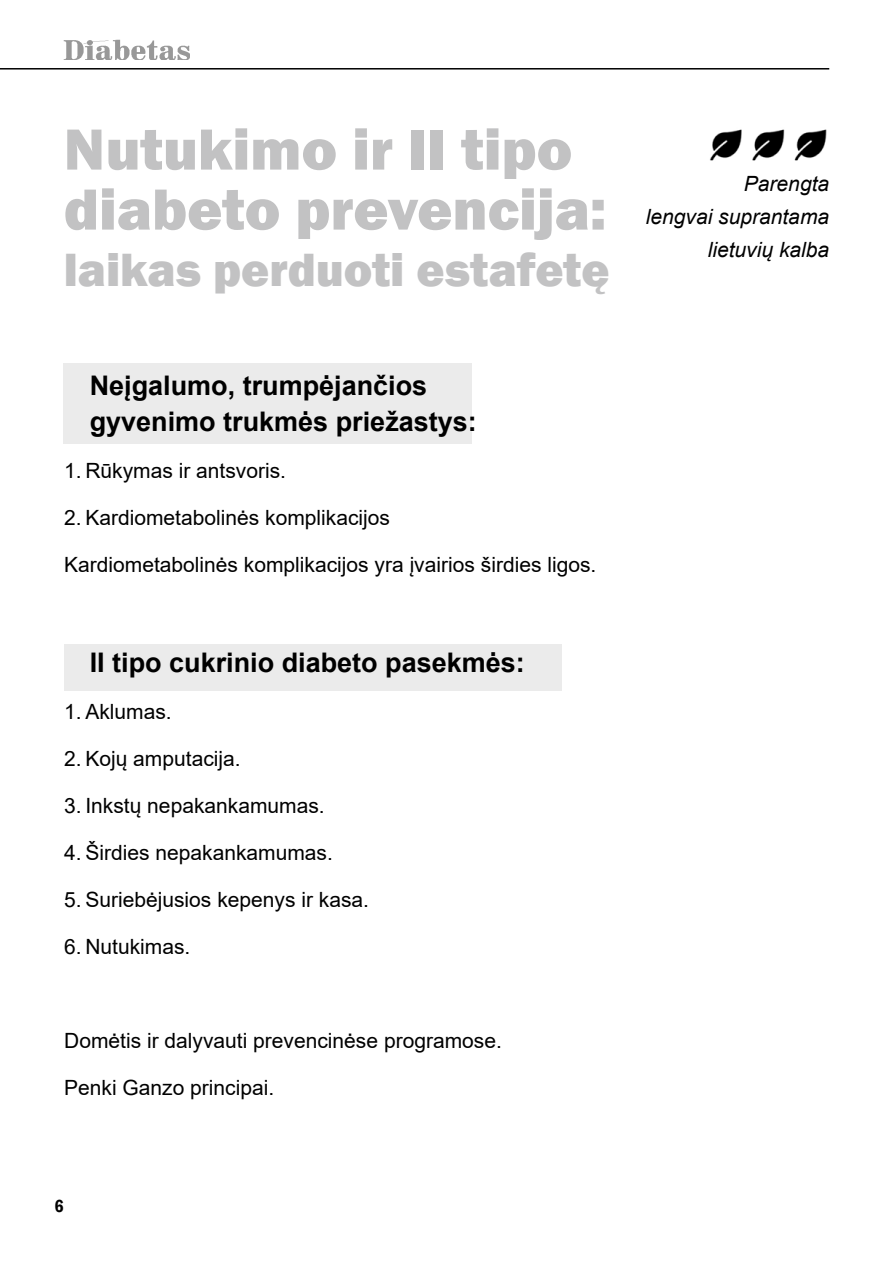
<style>
.page{position:relative;width:893px;height:1263px;background:#fff}
.page>*{position:absolute;margin:0;border:0;box-sizing:border-box;transform-origin:0 0}
.t1{font:800 60px/60px "Franklin Gothic";color:#c2c2c3}
.t2{font:800 48px "Franklin Gothic";color:#c2c2c3}
.t3{font:700 27px/36px "Arial";color:#000}
.t4{font:21px "Arial";color:#000}
.t5{font:italic 21px/33px "Arial";color:#000;text-align:right}
.t6{font:600 condensed 18px "Franklin Gothic";color:#000}
</style>
<div class="page">
<img style="left:64px;top:40px;width:126px;height:20px">
<hr style="left:0;top:68px;width:829px;height:2px;background:#000">
<div style="left:64px;top:364px;width:408px;height:80px;background:#ebebeb"></div>
<img style="left:710px;top:129px;width:117px;height:32px">
<div style="left:64px;top:644px;width:497px;height:47px;background:#ebebeb"></div>
<h1 class="t1" style="left:64px;top:119px;width:544px">Nutukimo ir II tipo diabeto prevencija:</h1>
<h2 class="t2" style="left:64px;top:239px;width:547px">laikas perduoti estafetę</h2>
<p class="t3" style="left:90px;top:368px;width:389px">Neįgalumo, trumpėjančios gyvenimo trukmės priežastys:</p>
<p class="t4" style="left:64px;top:456px;width:223px">1. Rūkymas ir antsvoris.</p>
<p class="t4" style="left:64px;top:503px;width:327px">2. Kardiometabolinės komplikacijos</p>
<p class="t4" style="left:64px;top:550px;width:534px">Kardiometabolinės komplikacijos yra įvairios širdies ligos.</p>
<p class="t3" style="left:90px;top:645px;width:437px">II tipo cukrinio diabeto pasekmės:</p>
<p class="t4" style="left:64px;top:697px;width:109px">1. Aklumas.</p>
<p class="t4" style="left:64px;top:744px;width:178px">2. Kojų amputacija.</p>
<p class="t4" style="left:64px;top:791px;width:262px">3. Inkstų nepakankamumas.</p>
<p class="t4" style="left:64px;top:838px;width:270px">4. Širdies nepakankamumas.</p>
<p class="t4" style="left:64px;top:885px;width:306px">5. Suriebėjusios kepenys ir kasa.</p>
<p class="t4" style="left:64px;top:932px;width:128px">6. Nutukimas.</p>
<p class="t4" style="left:64px;top:1026px;width:439px">Domėtis ir dalyvauti prevencinėse programose.</p>
<p class="t4" style="left:64px;top:1073px;width:212px">Penki Ganzo principai.</p>
<p class="t5" style="left:646px;top:167px;width:185px">Parengta<br>lengvai suprantama lietuvių kalba</p>
<p class="t6" style="left:55px;top:1194px;width:11px">6</p>
</div>
